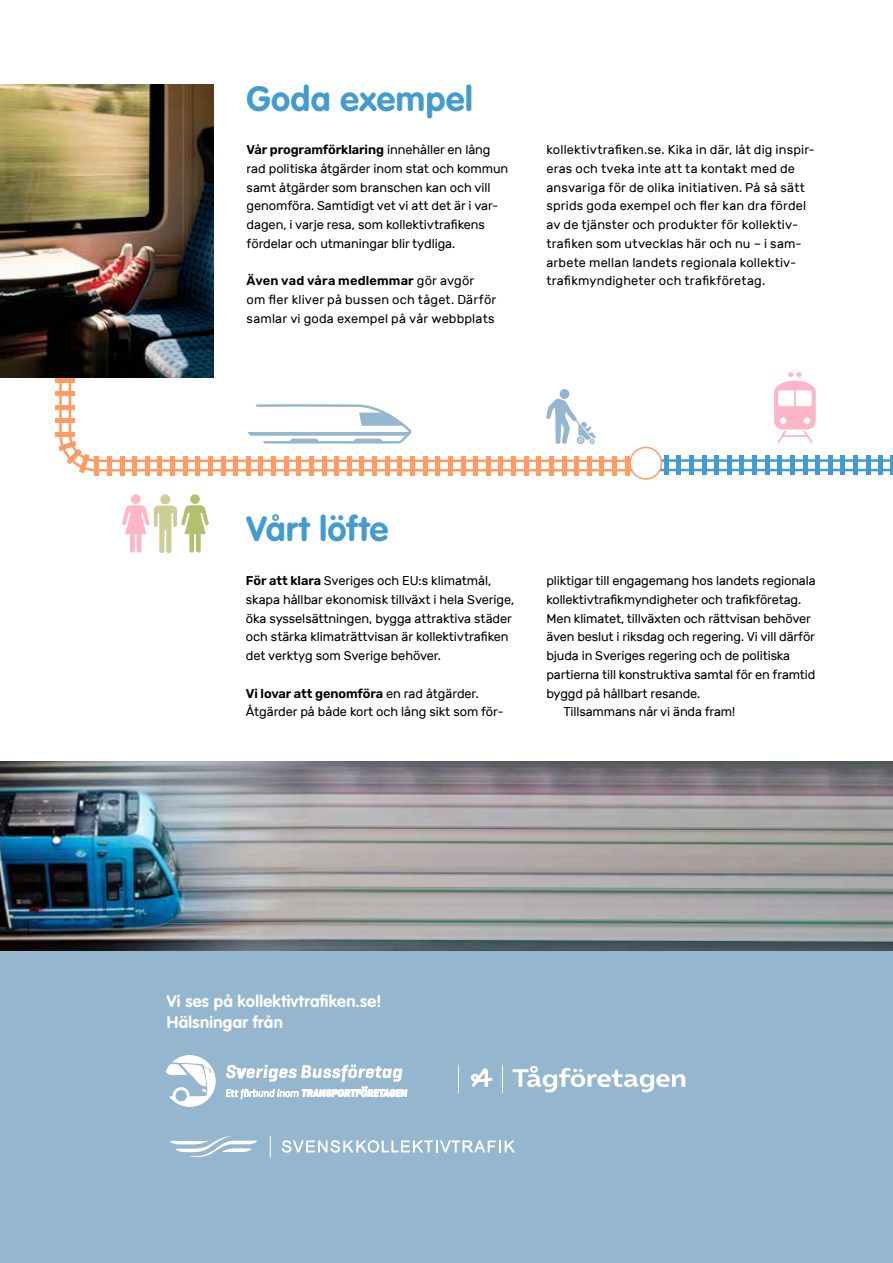
<style>
.page{position:relative;width:893px;height:1263px;background:#fff}
.page>*{position:absolute;margin:0;border:0;box-sizing:border-box;transform-origin:0 0}
.t1{font:700 34.5px "VAG Rounded Std";letter-spacing:.015em;color:#439bcf}
.t2{font:700 16.5px/21px "VAG Rounded Std";letter-spacing:.02em;color:#fff}
.t3{font:12.75px/18.8px "Rubik";letter-spacing:-.005em;color:#000}
.t4{font:12.75px/18.8px "Rubik";letter-spacing:.015em;color:#000}
.s1{font-weight:600}
</style>
<div class="page">
<div style="left:0;top:874px;width:893px;height:389px;background:#94b6ce"></div>
<svg style="left:226px;top:1064px;width:182px;height:36px"></svg>
<svg style="left:165px;top:1055px;width:51px;height:52px"></svg>
<svg style="left:471px;top:1067px;width:21px;height:20px"></svg>
<svg style="left:458px;top:1066px;width:1px;height:27px"></svg>
<svg style="left:502px;top:1066px;width:1px;height:27px"></svg>
<svg style="left:512px;top:1066px;width:173px;height:26px"></svg>
<hr style="left:891px;top:455px;width:2px;height:20px;background:#439bcf">
<div style="left:878px;top:455px;width:5px;height:20px;background:#439bcf"></div>
<div style="left:866px;top:455px;width:5px;height:20px;background:#439bcf"></div>
<div style="left:853px;top:455px;width:5px;height:20px;background:#439bcf"></div>
<div style="left:840px;top:455px;width:5px;height:20px;background:#439bcf"></div>
<div style="left:828px;top:455px;width:5px;height:20px;background:#439bcf"></div>
<div style="left:815px;top:455px;width:5px;height:20px;background:#439bcf"></div>
<div style="left:802px;top:455px;width:5px;height:20px;background:#439bcf"></div>
<div style="left:790px;top:455px;width:5px;height:20px;background:#439bcf"></div>
<div style="left:777px;top:455px;width:5px;height:20px;background:#439bcf"></div>
<div style="left:765px;top:455px;width:5px;height:20px;background:#439bcf"></div>
<div style="left:752px;top:455px;width:5px;height:20px;background:#439bcf"></div>
<div style="left:739px;top:455px;width:5px;height:20px;background:#439bcf"></div>
<div style="left:727px;top:455px;width:5px;height:20px;background:#439bcf"></div>
<div style="left:714px;top:455px;width:5px;height:20px;background:#439bcf"></div>
<div style="left:702px;top:455px;width:5px;height:20px;background:#439bcf"></div>
<div style="left:689px;top:455px;width:5px;height:20px;background:#439bcf"></div>
<div style="left:676px;top:455px;width:5px;height:20px;background:#439bcf"></div>
<div style="left:664px;top:455px;width:5px;height:20px;background:#439bcf"></div>
<svg style="left:649px;top:459px;width:242px;height:21px"></svg>
<div style="left:94px;top:456px;width:5px;height:19px;background:#ff9b63"></div>
<div style="left:524px;top:456px;width:5px;height:19px;background:#ff9b63"></div>
<div style="left:511px;top:456px;width:5px;height:19px;background:#ff9b63"></div>
<div style="left:498px;top:456px;width:5px;height:19px;background:#ff9b63"></div>
<div style="left:486px;top:456px;width:5px;height:19px;background:#ff9b63"></div>
<div style="left:473px;top:456px;width:5px;height:19px;background:#ff9b63"></div>
<div style="left:460px;top:456px;width:5px;height:19px;background:#ff9b63"></div>
<div style="left:448px;top:456px;width:5px;height:19px;background:#ff9b63"></div>
<div style="left:435px;top:456px;width:5px;height:19px;background:#ff9b63"></div>
<div style="left:423px;top:456px;width:5px;height:19px;background:#ff9b63"></div>
<div style="left:410px;top:456px;width:5px;height:19px;background:#ff9b63"></div>
<div style="left:625px;top:456px;width:5px;height:19px;background:#ff9b63"></div>
<div style="left:612px;top:456px;width:5px;height:19px;background:#ff9b63"></div>
<div style="left:599px;top:456px;width:5px;height:19px;background:#ff9b63"></div>
<div style="left:587px;top:456px;width:5px;height:19px;background:#ff9b63"></div>
<div style="left:574px;top:456px;width:5px;height:19px;background:#ff9b63"></div>
<div style="left:561px;top:456px;width:5px;height:19px;background:#ff9b63"></div>
<div style="left:549px;top:456px;width:5px;height:19px;background:#ff9b63"></div>
<div style="left:536px;top:456px;width:5px;height:19px;background:#ff9b63"></div>
<div style="left:397px;top:456px;width:5px;height:19px;background:#ff9b63"></div>
<div style="left:385px;top:456px;width:5px;height:19px;background:#ff9b63"></div>
<div style="left:372px;top:456px;width:5px;height:19px;background:#ff9b63"></div>
<div style="left:359px;top:456px;width:5px;height:19px;background:#ff9b63"></div>
<div style="left:347px;top:456px;width:5px;height:19px;background:#ff9b63"></div>
<div style="left:334px;top:456px;width:5px;height:19px;background:#ff9b63"></div>
<div style="left:322px;top:456px;width:5px;height:19px;background:#ff9b63"></div>
<div style="left:309px;top:456px;width:5px;height:19px;background:#ff9b63"></div>
<div style="left:296px;top:456px;width:5px;height:19px;background:#ff9b63"></div>
<div style="left:284px;top:456px;width:5px;height:19px;background:#ff9b63"></div>
<div style="left:271px;top:456px;width:5px;height:19px;background:#ff9b63"></div>
<div style="left:258px;top:456px;width:5px;height:19px;background:#ff9b63"></div>
<div style="left:246px;top:456px;width:5px;height:19px;background:#ff9b63"></div>
<div style="left:233px;top:456px;width:5px;height:19px;background:#ff9b63"></div>
<div style="left:221px;top:456px;width:5px;height:19px;background:#ff9b63"></div>
<div style="left:208px;top:456px;width:5px;height:19px;background:#ff9b63"></div>
<div style="left:195px;top:456px;width:5px;height:19px;background:#ff9b63"></div>
<div style="left:183px;top:456px;width:5px;height:19px;background:#ff9b63"></div>
<div style="left:170px;top:456px;width:5px;height:19px;background:#ff9b63"></div>
<div style="left:157px;top:456px;width:5px;height:19px;background:#ff9b63"></div>
<div style="left:145px;top:456px;width:5px;height:19px;background:#ff9b63"></div>
<div style="left:132px;top:456px;width:5px;height:19px;background:#ff9b63"></div>
<div style="left:120px;top:456px;width:5px;height:19px;background:#ff9b63"></div>
<div style="left:107px;top:456px;width:5px;height:19px;background:#ff9b63"></div>
<svg style="left:68px;top:462px;width:563px;height:9px;fill:#ff9e67"></svg>
<svg style="left:0;top:298px;width:637px;height:164px"></svg>
<div style="left:630px;top:447px;width:32px;height:32px;background:#fff;border-radius:50%"></div>
<div style="left:629px;top:446px;width:33px;height:34px;border:2px solid #ff9b63;border-radius:50%"></div>
<svg style="left:247px;top:404px;width:164px;height:40px"></svg>
<div style="left:131px;top:494px;width:10px;height:10px;background:#ffb5c8;border-radius:50%"></div>
<div style="left:160px;top:494px;width:10px;height:10px;background:#cdcd98;border-radius:50%"></div>
<svg style="left:122px;top:505px;width:87px;height:48px"></svg>
<div style="left:190px;top:494px;width:10px;height:10px;background:#b2c16d;border-radius:50%"></div>
<svg style="left:774px;top:372px;width:42px;height:71px"></svg>
<svg style="left:546px;top:389px;width:50px;height:55px"></svg>
<img style="left:0;top:762px;width:893px;height:189px">
<img style="left:0;top:85px;width:213px;height:292px">
<svg style="left:282px;top:1140px;width:233px;height:13px"></svg>
<svg style="left:170px;top:1136px;width:87px;height:21px"></svg>
<svg style="left:270px;top:1136px;width:1px;height:21px"></svg>
<h1 class="t1" style="left:247px;top:79px;width:228px">Goda exempel</h1>
<p class="t3" style="left:247px;top:140px;width:263px"><span class="s1">Vår programförklaring</span> innehåller en lång rad politiska åtgärder inom stat och kommun samt åtgärder som branschen kan och vill genomföra. Samtidigt vet vi att det är i var&shy;dagen, i varje resa, som kollektivtrafikens fördelar och utmaningar blir tydliga.</p>
<p class="t4" style="left:247px;top:272px;width:251px"><span class="s1">Även vad våra medlemmar</span> gör avgör om fler kliver på bussen och tåget. Därför samlar vi goda exempel på vår webbplats</p>
<p class="t4" style="left:546px;top:141px;width:268px">kollektivtrafiken.se. Kika in där, låt dig inspir&shy;eras och tveka inte att ta kontakt med de ansvariga för de olika initiativen. På så sätt sprids goda exempel och fler kan dra fördel av de tjänster och produkter för kollektiv&shy;trafiken som utvecklas här och nu – i sam&shy;arbete mellan landets regionala kollektiv&shy;trafikmyndigheter och trafikföretag.</p>
<h1 class="t1" style="left:247px;top:508px;width:143px">Vårt löfte</h1>
<p class="t3" style="left:246px;top:572px;width:270px"><span class="s1">För att klara</span> Sveriges och EU:s klimatmål, skapa hållbar ekonomisk tillväxt i hela Sverige, öka sysselsättningen, bygga attraktiva städer och stärka klimaträttvisan är kollektivtrafiken det verktyg som Sverige behöver.</p>
<p class="t3" style="left:246px;top:684px;width:259px"><span class="s1">Vi lovar att genomföra</span> en rad åtgärder.<br>Åtgärder på både kort och lång sikt som för-</p>
<p class="t3" style="left:546px;top:572px;width:271px">pliktigar till engagemang hos landets regionala</p>
<p class="t3" style="left:546px;top:590px;width:256px">kollektivtrafikmyndigheter och trafikföretag.</p>
<p class="t3" style="left:546px;top:609px;width:266px">Men klimatet, tillväxten och rättvisan behöver</p>
<p class="t3" style="left:546px;top:628px;width:270px">även beslut i riksdag och regering. Vi vill därför</p>
<p class="t3" style="left:546px;top:647px;width:245px">bjuda in Sveriges regering och de politiska</p>
<p class="t3" style="left:546px;top:665px;width:271px">partierna till konstruktiva samtal för en framtid</p>
<p class="t3" style="left:546px;top:684px;width:155px">byggd på hållbart resande.</p>
<p class="t3" style="left:563px;top:703px;width:173px">Tillsammans når vi ända fram!</p>
<p class="t2" style="left:167px;top:992px;width:216px">Vi ses på kollektivtrafiken.se!<br>Hälsningar från</p>
</div>
